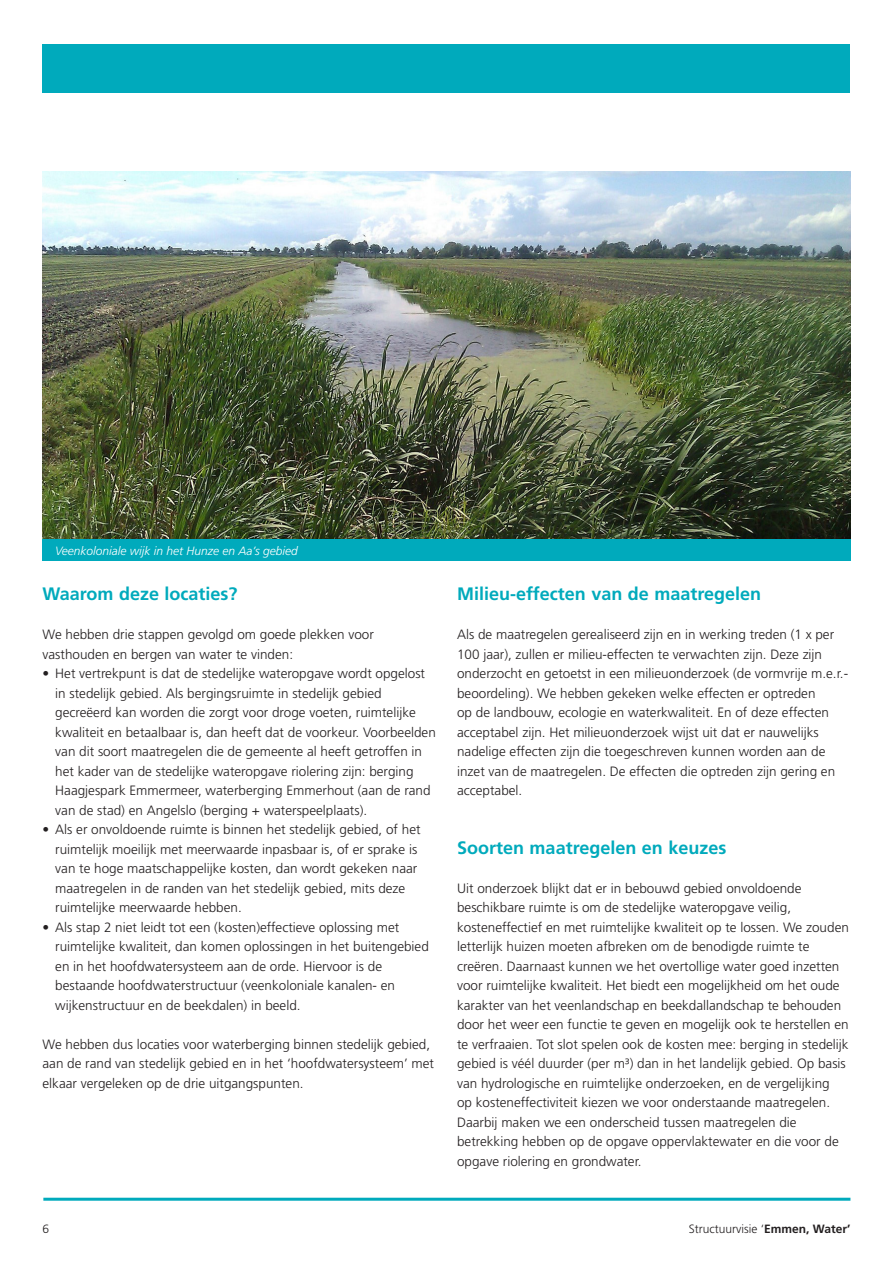
<style>
.page{position:relative;width:893px;height:1263px;background:#fff}
.page>*{position:absolute;margin:0;border:0;box-sizing:border-box;transform-origin:0 0}
.kop{font:700 18px "Frutiger LT Std";color:#00aabc}
.plat_light_9pt{font:300 13.5px/19.5px "Frutiger LT Std";color:#231f20}
.opsomming{font:300 13.5px/19.5px "Frutiger LT Std";color:#231f20}
.uitv_prog_plat_kopie{font:italic 300 12px "Frutiger LT Std";color:#fff}
.t1{font:300 12px "Frutiger LT Std";color:#231f20}
.s1{font-weight:700}
</style>
<div class="page">
<div style="left:43px;top:44px;width:807px;height:49px;background:#00aabc"></div>
<hr style="left:43px;top:1198px;width:807px;height:3px;background:#00aabc">
<img style="left:43px;top:171px;width:807px;height:369px">
<div style="left:42px;top:540px;width:808px;height:21px;background:#00aabc"></div>
<p class="uitv_prog_plat_kopie" style="left:55px;top:544px;width:244px">Veenkoloniale wijk in het Hunze en Aa’s gebied</p>
<p class="kop" style="left:43px;top:583px;width:197px">Waarom deze locaties?</p>
<p class="plat_light_9pt" style="left:43px;top:625px;width:333px">We hebben drie stappen gevolgd om goede plekken voor vasthouden en bergen van water te vinden:</p>
<p class="opsomming" style="left:55px;top:664px;width:382px;text-indent:-13px">• Het vertrekpunt is dat de stedelijke wateropgave wordt opgelost in stedelijk gebied. Als bergingsruimte in stedelijk gebied gecreëerd kan worden die zorgt voor droge voeten, ruimtelijke kwaliteit en betaalbaar is, dan heeft dat de voorkeur. Voorbeelden van dit soort maatregelen die de gemeente al heeft getroffen in het kader van de stedelijke wateropgave riolering zijn: berging Haagjespark Emmermeer, waterberging Emmerhout (aan de rand van de stad) en Angelslo (berging + waterspeelplaats).</p>
<p class="opsomming" style="left:55px;top:820px;width:367px;text-indent:-13px">• Als er onvoldoende ruimte is binnen het stedelijk gebied, of het ruimtelijk moeilijk met meerwaarde inpasbaar is, of er sprake is van te hoge maatschappelijke kosten, dan wordt gekeken naar maatregelen in de randen van het stedelijk gebied, mits deze ruimtelijke meerwaarde hebben.</p>
<p class="opsomming" style="left:55px;top:917px;width:375px;text-indent:-13px">• Als stap 2 niet leidt tot een (kosten)effectieve oplossing met ruimtelijke kwaliteit, dan komen oplossingen in het buitengebied en in het hoofdwatersysteem aan de orde. Hiervoor is de bestaande hoofdwaterstructuur (veenkoloniale kanalen- en wijkenstructuur en de beekdalen) in beeld.</p>
<p class="plat_light_9pt" style="left:43px;top:1034px;width:393px">We hebben dus locaties voor waterberging binnen stedelijk gebied, aan de rand van stedelijk gebied en in het ‘hoofdwatersysteem’ met elkaar vergeleken op de drie uitgangspunten.</p>
<p class="kop" style="left:457px;top:583px;width:305px">Milieu-effecten van de maatregelen</p>
<p class="plat_light_9pt" style="left:457px;top:625px;width:393px">Als de maatregelen gerealiseerd zijn en in werking treden (1 x per 100 jaar), zullen er milieu-effecten te verwachten zijn. Deze zijn onderzocht en getoetst in een milieuonderzoek (de vormvrije m.e.r.- beoordeling). We hebben gekeken welke effecten er optreden<br>op de landbouw, ecologie en waterkwaliteit. En of deze effecten acceptabel zijn. Het milieuonderzoek wijst uit dat er nauwelijks nadelige effecten zijn die toegeschreven kunnen worden aan de inzet van de maatregelen. De effecten die optreden zijn gering en acceptabel.</p>
<p class="kop" style="left:457px;top:837px;width:271px">Soorten maatregelen en keuzes</p>
<p class="plat_light_9pt" style="left:457px;top:878px;width:393px">Uit onderzoek blijkt dat er in bebouwd gebied onvoldoende beschikbare ruimte is om de stedelijke wateropgave veilig, kosteneffectief en met ruimtelijke kwaliteit op te lossen. We zouden letterlijk huizen moeten afbreken om de benodigde ruimte te creëren. Daarnaast kunnen we het overtollige water goed inzetten voor ruimtelijke kwaliteit. Het biedt een mogelijkheid om het oude karakter van het veenlandschap en beekdallandschap te behouden door het weer een functie te geven en mogelijk ook te herstellen en te verfraaien. Tot slot spelen ook de kosten mee: berging in stedelijk gebied is véél duurder (per m³) dan in het landelijk gebied. Op basis van hydrologische en ruimtelijke onderzoeken, en de vergelijking<br>op kosteneffectiviteit kiezen we voor onderstaande maatregelen.<br>Daarbij maken we een onderscheid tussen maatregelen die betrekking hebben op de opgave oppervlaktewater en die voor de opgave riolering en grondwater.</p>
<p class="t1" style="left:43px;top:1222px;width:8px">6</p>
<p class="t1" style="left:689px;top:1222px;width:163px">Structuurvisie ‘<span class="s1">Emmen, Water’</span></p>
</div>
